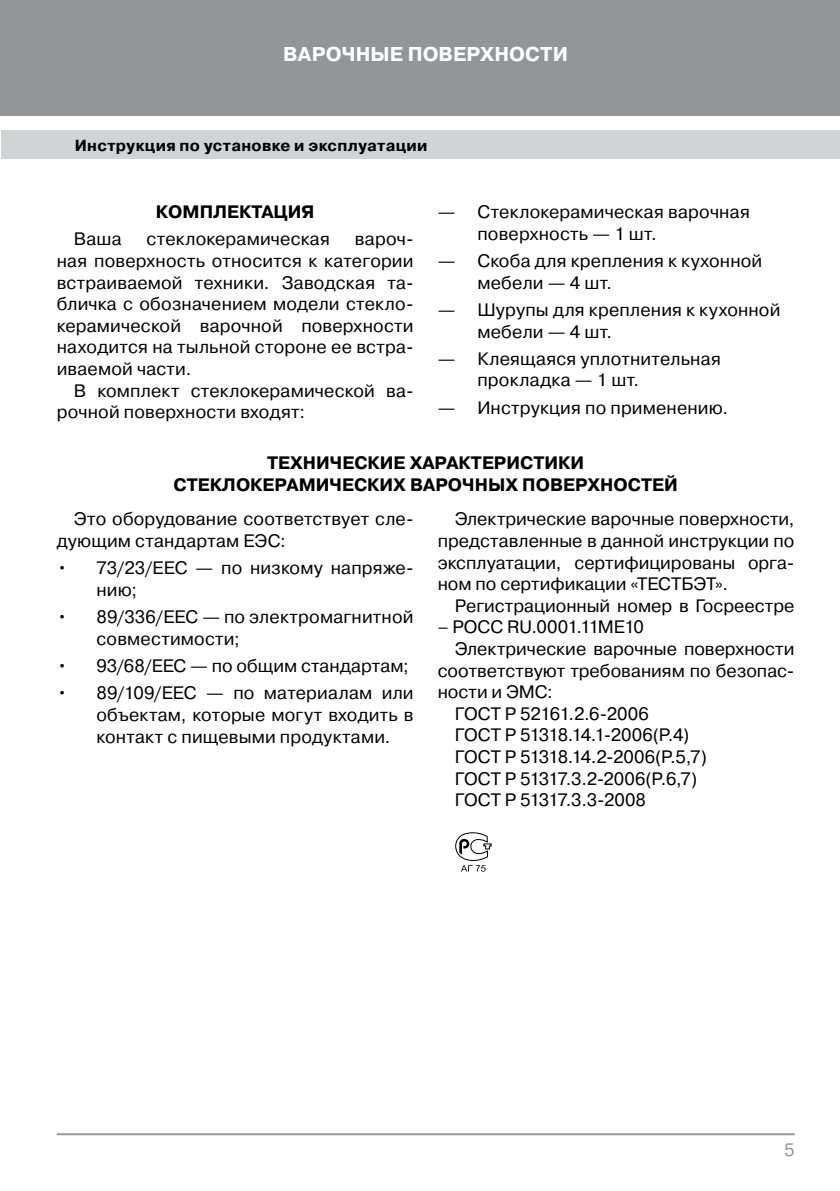
<style>
.page{position:relative;width:840px;height:1191px;background:#fff}
.page>*{position:absolute;margin:0;border:0;box-sizing:border-box;transform-origin:0 0}
.t1{font:700 20px "Pragmatica C";letter-spacing:.005em;color:#fff}
.t2{font:18px/21.6px "Pragmatica C";letter-spacing:.01em;color:#000}
.t3{font:700 18px/21.6px "Pragmatica C";color:#000;text-align:center}
.t4{font:18px "Pragmatica C";letter-spacing:-.01em;color:#000}
.t5{font:18px "Pragmatica C";letter-spacing:-.02em;color:#000}
.t6{font:18px "Pragmatica C";color:#939598}
.t7{font:700 16px "Pragmatica C";letter-spacing:.02em;color:#000}
</style>
<div class="page">
<div style="left:0;top:0;width:839px;height:116px;background:#939598"></div>
<div style="left:1px;top:130px;width:838px;height:29px;background:#d1d3d4"></div>
<hr style="left:57px;top:1133px;width:737px;height:2px;background:#939598">
<svg style="left:455px;top:832px;width:36px;height:39px"></svg>
<p class="t1" style="left:283px;top:43px;width:286px">ВАРОЧНЫЕ ПОВЕРХНОСТИ</p>
<p class="t7" style="left:75px;top:136px;width:354px">Инструкция по установке и эксплуатации</p>
<p class="t3" style="left:156px;top:201px;width:160px">КОМПЛЕКТАЦИЯ</p>
<p class="t2" style="left:74px;top:228px;width:49px">Ваша</p>
<p class="t2" style="left:146px;top:228px;width:185px">стеклокерамическая</p>
<p class="t2" style="left:57px;top:228px;width:358px;text-align:justify;text-indent:298px">вароч&shy;ная поверхность относится к категории встраиваемой техники. Заводская та&shy;бличка с обозначением модели стекло&shy;керамической варочной поверхности находится на тыльной стороне ее встра&shy;иваемой части.</p>
<p class="t2" style="left:57px;top:380px;width:358px;text-indent:17px">В комплект стеклокерамической ва&shy;рочной поверхности входят:</p>
<p class="t2" style="left:477px;top:201px;width:274px;text-indent:-40px">— Стеклокерамическая варочная поверхность — 1 шт.</p>
<p class="t2" style="left:477px;top:250px;width:286px;text-indent:-40px">— Скоба для крепления к кухонной мебели — 4 шт.</p>
<p class="t2" style="left:477px;top:299px;width:304px;text-indent:-40px">— Шурупы для крепления к кухонной мебели — 4 шт.</p>
<p class="t2" style="left:477px;top:348px;width:245px;text-indent:-40px">— Клеящаяся уплотнительная прокладка — 1 шт.</p>
<p class="t2" style="left:437px;top:397px;width:292px">— Инструкция по применению.</p>
<p class="t3" style="left:173px;top:452px;width:505px">ТЕХНИЧЕСКИЕ ХАРАКТЕРИСТИКИ<br>СТЕКЛОКЕРАМИЧЕСКИХ ВАРОЧНЫХ ПОВЕРХНОСТЕЙ</p>
<p class="t2" style="left:57px;top:508px;width:358px;text-indent:17px">Это оборудование соответствует сле&shy;дующим стандартам ЕЭС:</p>
<p class="t2" style="left:96px;top:557px;width:318px;text-indent:-40px">• 73/23/EEC — по низкому напряже&shy;нию;</p>
<p class="t2" style="left:96px;top:606px;width:318px;text-indent:-40px">• 89/336/EEC — по электромагнитной совместимости;</p>
<p class="t2" style="left:57px;top:655px;width:353px">• 93/68/EEC — по общим стандартам;</p>
<p class="t2" style="left:96px;top:682px;width:318px;text-align:justify;text-indent:-40px">• 89/109/EEC — по материалам или объектам, которые могут входить в контакт с пищевыми продуктами.</p>
<p class="t2" style="left:437px;top:508px;width:358px;text-align:justify;text-indent:17px">Электрические варочные поверхности, представленные в данной инструкции по эксплуатации, сертифицированы орга&shy;ном по сертификации «ТЕСТБЭТ».</p>
<p class="t2" style="left:454px;top:595px;width:341px">Регистрационный номер в Госреестре</p>
<p class="t2" style="left:437px;top:616px;width:208px">– РОСС RU.0001.11ME10</p>
<p class="t2" style="left:454px;top:638px;width:341px">Электрические варочные поверхности</p>
<p class="t2" style="left:437px;top:659px;width:358px">соответствуют требованиям по безопас-</p>
<p class="t2" style="left:437px;top:681px;width:116px">ности и ЭМС:</p>
<p class="t4" style="left:454px;top:703px;width:195px">ГОСТ Р 52161.2.6-2006</p>
<p class="t5" style="left:454px;top:725px;width:236px">ГОСТ Р 51318.14.1-2006(Р.4)</p>
<p class="t5" style="left:454px;top:747px;width:254px">ГОСТ Р 51318.14.2-2006(Р.5,7)</p>
<p class="t4" style="left:454px;top:768px;width:244px">ГОСТ Р 51317.3.2-2006(Р.6,7)</p>
<p class="t4" style="left:454px;top:790px;width:193px">ГОСТ Р 51317.3.3-2008</p>
<p class="t6" style="left:783px;top:1139px;width:12px">5</p>
</div>
